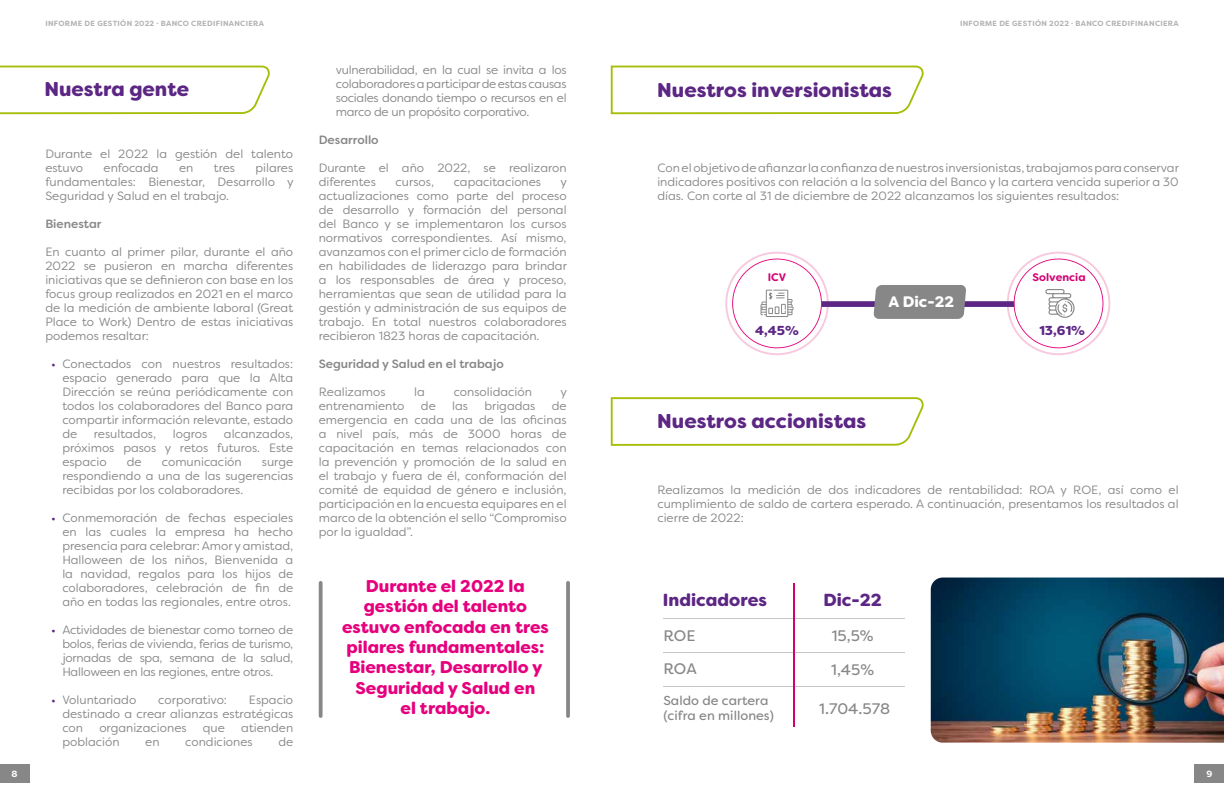
<style>
.page{position:relative;width:1224px;height:792px;background:#fff}
.page>*{position:absolute;margin:0;border:0;box-sizing:border-box;transform-origin:0 0}
.t1{font:900 20px "Filson Soft";color:#5c2684}
.t2{font:900 17.4px "Filson Soft";color:#5c2684}
.t3{font:900 17px/20.4px "Filson Soft";color:#e6007d;text-align:center}
.t4{font:15.3px "Filson Soft";color:#878787}
.t5{font:900 15.3px "Filson Soft";color:#fff}
.t6{font:13px/15.6px "Filson Soft";color:#878787}
.t7{font:900 13px "Filson Soft";color:#5c2684}
.t8{font:12px/14px "Filson Soft";color:#878787;text-align:justify}
.t9{font:500 12px "Filson Soft";color:#878787}
.t10{font:700 11px "Filson Soft";color:#d30074}
.t11{font:700 9px "Filson Soft";color:#fff}
.t12{font:700 7.5px "Filson Soft";letter-spacing:.04em;color:#b3b2b2}
.s1{color:#5c2684}
</style>
<div class="page">
<div style="left:1195px;top:764px;width:29px;height:19px;background:#878787"></div>
<div style="left:0;top:764px;width:29px;height:19px;background:#878787"></div>
<svg style="left:611px;top:66px;width:313px;height:48px"></svg>
<svg style="left:611px;top:397px;width:313px;height:49px"></svg>
<svg style="left:0;top:66px;width:270px;height:48px"></svg>
<div style="left:810px;top:301px;width:207px;height:6px;background:#5c2684;border-radius:3px"></div>
<hr style="left:664px;top:618px;width:241px;height:1px;background:#c6c6c6">
<hr style="left:663px;top:652px;width:241px;height:1px;background:#c6c6c6">
<hr style="left:664px;top:686px;width:241px;height:1px;background:#c6c6c6">
<hr style="left:793px;top:583px;width:2px;height:143px;background:#d30074">
<div style="left:874px;top:285px;width:92px;height:34px;background:#878787"></div>
<svg style="left:725px;top:252px;width:104px;height:103px"></svg>
<svg style="left:1007px;top:252px;width:103px;height:103px"></svg>
<svg style="left:566px;top:583px;width:4px;height:133px"></svg>
<svg style="left:319px;top:583px;width:4px;height:133px"></svg>
<img style="left:931px;top:578px;width:293px;height:165px">
<p class="t12" style="left:45px;top:19px;width:220px">INFORME DE GESTIÓN 2022 · BANCO CREDIFINANCIERA</p>
<p class="t12" style="left:960px;top:19px;width:220px">INFORME DE GESTIÓN 2022 · BANCO CREDIFINANCIERA</p>
<h1 class="t1" style="left:44px;top:76px;width:146px">Nuestra gente</h1>
<p class="t8" style="left:45px;top:146px;width:249px">Durante el 2022 la gestión del talento estuvo</p>
<p class="t8" style="left:104px;top:160px;width:56px">enfocada</p>
<p class="t8" style="left:179px;top:160px;width:16px">en</p>
<p class="t8" style="left:214px;top:160px;width:23px">tres</p>
<p class="t8" style="left:45px;top:160px;width:250px;text-indent:210px">pilares fundamentales: Bienestar, Desarrollo y Seguridad y Salud en el trabajo.</p>
<p class="t9" style="left:45px;top:216px;width:58px">Bienestar</p>
<p class="t8" style="left:45px;top:244px;width:249px">En cuanto al primer pilar, durante el año 2022 se pusieron en marcha diferentes iniciativas que se definieron con base en los focus group realizados en 2021 en el marco de la medición de ambiente laboral (Great Place to Work) Dentro de estas iniciativas podemos resaltar:</p>
<p class="t8" style="left:62px;top:356px;width:232px;text-indent:-11px"><span class="s1">•</span> Conectados con nuestros resultados: espacio generado para que la Alta Dirección se reúna periódicamente con todos los colaboradores del Banco para compartir información relevante, estado de</p>
<p class="t8" style="left:62px;top:426px;width:232px;text-indent:162px">alcanzados, próximos pasos y retos futuros. Este espacio</p>
<p class="t8" style="left:94px;top:426px;width:64px">resultados,</p>
<p class="t8" style="left:173px;top:426px;width:36px">logros</p>
<p class="t8" style="left:127px;top:454px;width:16px">de</p>
<p class="t8" style="left:162px;top:454px;width:81px">comunicación</p>
<p class="t8" style="left:62px;top:454px;width:232px;text-indent:200px">surge respondiendo a una de las sugerencias recibidas por los colaboradores.</p>
<p class="t8" style="left:62px;top:510px;width:232px;text-indent:-11px"><span class="s1">•</span> Conmemoración de fechas especiales en las cuales la empresa ha hecho presencia para celebrar: Amor y amistad, Halloween de los niños, Bienvenida a la navidad, regalos para los hijos de colaboradores, celebración de fin de año en todas las regionales, entre otros.</p>
<p class="t8" style="left:62px;top:622px;width:232px;text-indent:-11px"><span class="s1">•</span> Actividades de bienestar como torneo de bolos, ferias de vivienda, ferias de turismo, jornadas de spa, semana de la salud, Halloween en las regiones, entre otros.</p>
<p class="t8" style="left:51px;top:692px;width:87px"><span class="s1">•</span> Voluntariado</p>
<p class="t8" style="left:158px;top:692px;width:70px">corporativo:</p>
<p class="t8" style="left:62px;top:692px;width:232px;text-indent:187px">Espacio destinado a crear alianzas estratégicas con</p>
<p class="t8" style="left:99px;top:720px;width:89px">organizaciones</p>
<p class="t8" style="left:203px;top:720px;width:24px">que</p>
<p class="t8" style="left:241px;top:720px;width:53px">atienden</p>
<p class="t8" style="left:62px;top:734px;width:59px">población</p>
<p class="t8" style="left:145px;top:734px;width:16px">en</p>
<p class="t8" style="left:185px;top:734px;width:69px">condiciones</p>
<p class="t8" style="left:278px;top:734px;width:16px">de</p>
<p class="t8" style="left:336px;top:62px;width:232px">vulnerabilidad, en la cual se invita a los colaboradores a participar de estas causas sociales donando tiempo o recursos en el marco de un propósito corporativo.</p>
<p class="t9" style="left:319px;top:132px;width:61px">Desarrollo</p>
<p class="t8" style="left:319px;top:160px;width:249px">Durante el año 2022, se realizaron diferentes</p>
<p class="t8" style="left:396px;top:174px;width:40px">cursos,</p>
<p class="t8" style="left:454px;top:174px;width:89px">capacitaciones</p>
<p class="t8" style="left:319px;top:174px;width:250px;text-indent:242px">y actualizaciones como parte del proceso de desarrollo y formación del personal del Banco y se implementaron los cursos normativos correspondientes. Así mismo, avanzamos con el primer ciclo de formación en habilidades de liderazgo para brindar a los responsables de área y proceso, herramientas que sean de utilidad para la gestión y administración de sus equipos de trabajo. En total nuestros colaboradores recibieron 1823 horas de capacitación.</p>
<p class="t9" style="left:319px;top:356px;width:187px">Seguridad y Salud en el trabajo</p>
<p class="t8" style="left:319px;top:384px;width:68px">Realizamos</p>
<p class="t8" style="left:414px;top:384px;width:12px">la</p>
<p class="t8" style="left:454px;top:384px;width:80px">consolidación</p>
<p class="t8" style="left:560px;top:384px;width:8px">y</p>
<p class="t8" style="left:319px;top:398px;width:87px">entrenamiento</p>
<p class="t8" style="left:421px;top:398px;width:16px">de</p>
<p class="t8" style="left:452px;top:398px;width:17px">las</p>
<p class="t8" style="left:484px;top:398px;width:53px">brigadas</p>
<p class="t8" style="left:319px;top:398px;width:249px;text-indent:233px">de emergencia en cada una de las oficinas a nivel país, más de 3000 horas de capacitación en temas relacionados con la prevención y promoción de la salud en el trabajo y fuera de él, conformación del comité de equidad de género e inclusión, participación en la encuesta equipares en el marco de la obtención el sello “Compromiso por la igualdad”.</p>
<h3 class="t3" style="left:342px;top:576px;width:208px">Durante el 2022 la gestión del talento estuvo enfocada en tres pilares fundamentales:<br>Bienestar, Desarrollo y<br>Seguridad y Salud en<br>el trabajo.</h3>
<h1 class="t1" style="left:657px;top:77px;width:236px">Nuestros inversionistas</h1>
<p class="t8" style="left:657px;top:160px;width:523px">Con el objetivo de afianzar la confianza de nuestros inversionistas, trabajamos para conservar indicadores positivos con relación a la solvencia del Banco y la cartera vencida superior a 30 días. Con corte al 31 de diciembre de 2022 alcanzamos los siguientes resultados:</p>
<p class="t10" style="left:768px;top:270px;width:20px">ICV</p>
<p class="t7" style="left:755px;top:322px;width:45px">4,45%</p>
<p class="t5" style="left:888px;top:291px;width:67px">A Dic-22</p>
<h1 class="t1" style="left:657px;top:408px;width:210px">Nuestros accionistas</h1>
<p class="t10" style="left:1033px;top:270px;width:55px">Solvencia</p>
<p class="t7" style="left:1039px;top:322px;width:47px">13,61%</p>
<p class="t8" style="left:657px;top:482px;width:523px">Realizamos la medición de dos indicadores de rentabilidad: ROA y ROE, así como el cumplimiento de saldo de cartera esperado. A continuación, presentamos los resultados al cierre de 2022:</p>
<h2 class="t2" style="left:663px;top:589px;width:105px">Indicadores</h2>
<h2 class="t2" style="left:823px;top:589px;width:60px">Dic-22</h2>
<p class="t4" style="left:663px;top:625px;width:34px">ROE</p>
<p class="t4" style="left:832px;top:625px;width:43px">15,5%</p>
<p class="t4" style="left:663px;top:659px;width:35px">ROA</p>
<p class="t4" style="left:831px;top:660px;width:44px">1,45%</p>
<p class="t6" style="left:663px;top:692px;width:112px">Saldo de cartera (cifra en millones)</p>
<p class="t4" style="left:819px;top:699px;width:72px">1.704.578</p>
<p class="t11" style="left:11px;top:768px;width:8px">8</p>
<p class="t11" style="left:1207px;top:768px;width:7px">9</p>
</div>
